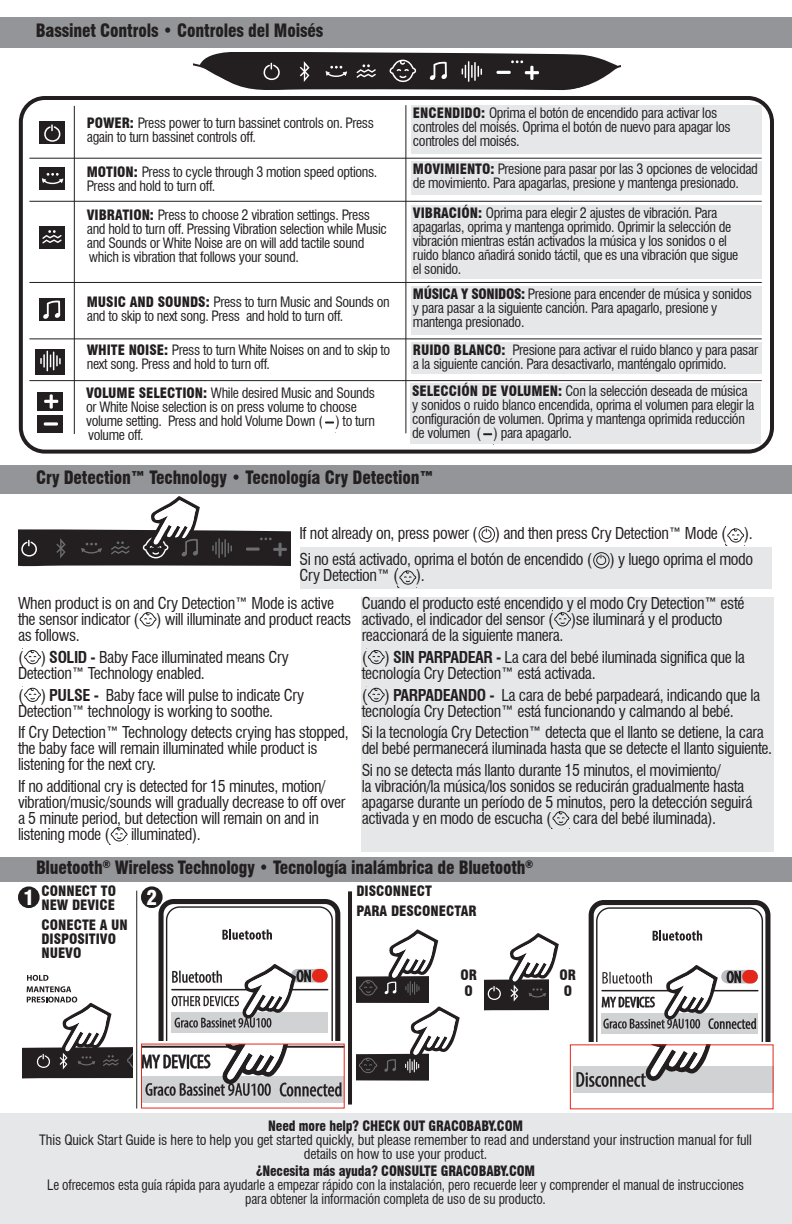
<style>
.page{position:relative;width:792px;height:1224px;background:#fff}
.page>*{position:absolute;margin:0;border:0;box-sizing:border-box;transform-origin:0 0}
.t1{font:900 condensed 20px "Swiss 721 BT";color:#fff}
.t2{font:900 condensed 18px "Swiss 721 BT";letter-spacing:-.01em;color:#231f20;scale:.95 1}
.t3{font:condensed 16px/16px "Swiss 721 BT";letter-spacing:-.025em;color:#231f20}
.t4{font:condensed 14px/14px "Swiss 721 BT";letter-spacing:-.025em;color:#231f20}
.t5{font:condensed 14px/14px "Swiss 721 BT";letter-spacing:-.025em;color:#231f20;text-align:center;scale:.95 1}
.t6{font:900 condensed 14px/14px "Swiss 721 BT";color:#231f20}
.t7{font:900 condensed 14px "Swiss 721 BT";color:#231f20;scale:.95 1}
.s1{font-weight:900}
.s2{font-weight:700}
</style>
<div class="page">
<div style="left:19px;top:96px;width:755px;height:358px;border:4px solid #231f20;border-radius:24px"></div>
<div style="left:0;top:17px;width:792px;height:31px;background:#939598"></div>
<svg style="left:194px;top:53px;width:427px;height:45px"></svg>
<svg style="left:40px;top:121px;width:24px;height:22px"></svg>
<svg style="left:40px;top:168px;width:24px;height:21px"></svg>
<svg style="left:40px;top:227px;width:24px;height:21px"></svg>
<svg style="left:40px;top:299px;width:24px;height:22px"></svg>
<svg style="left:36px;top:349px;width:29px;height:26px"></svg>
<svg style="left:38px;top:393px;width:24px;height:39px"></svg>
<svg style="left:44px;top:422px;width:14px;height:4px"></svg>
<div style="left:0;top:465px;width:792px;height:29px;background:#939598"></div>
<svg style="left:478px;top:526px;width:17px;height:17px"></svg>
<svg style="left:726px;top:528px;width:19px;height:17px"></svg>
<div style="left:300px;top:548px;width:472px;height:41px;background:#e6e7e9"></div>
<svg style="left:593px;top:552px;width:17px;height:17px"></svg>
<svg style="left:398px;top:570px;width:19px;height:17px"></svg>
<svg style="left:138px;top:612px;width:19px;height:17px"></svg>
<svg style="left:23px;top:650px;width:18px;height:17px"></svg>
<svg style="left:23px;top:687px;width:18px;height:18px"></svg>
<svg style="left:109px;top:827px;width:19px;height:17px"></svg>
<div style="left:362px;top:597px;width:412px;height:255px;background:#e6e7e9"></div>
<svg style="left:553px;top:612px;width:18px;height:17px"></svg>
<svg style="left:366px;top:648px;width:19px;height:19px"></svg>
<svg style="left:366px;top:686px;width:19px;height:19px"></svg>
<svg style="left:551px;top:811px;width:19px;height:17px"></svg>
<svg style="left:18px;top:496px;width:272px;height:71px"></svg>
<div style="left:411px;top:105px;width:351px;height:49px;background:#e6e7e9"></div>
<div style="left:411px;top:287px;width:351px;height:48px;background:#e6e7e9"></div>
<div style="left:410px;top:383px;width:351px;height:61px;background:#e6e7e9"></div>
<svg style="left:483px;top:433px;width:10px;height:3px"></svg>
<div style="left:411px;top:161px;width:351px;height:34px;background:#e6e7e9"></div>
<div style="left:411px;top:205px;width:351px;height:74px;background:#e6e7e9"></div>
<div style="left:411px;top:343px;width:351px;height:31px;background:#e6e7e9"></div>
<hr style="left:29px;top:158px;width:733px;height:1px;background:#231f20">
<hr style="left:29px;top:201px;width:733px;height:1px;background:#231f20">
<hr style="left:29px;top:282px;width:733px;height:1px;background:#231f20">
<hr style="left:29px;top:338px;width:733px;height:1px;background:#231f20">
<hr style="left:29px;top:380px;width:733px;height:1px;background:#231f20">
<hr style="left:74px;top:106px;width:1px;height:328px;background:#231f20">
<hr style="left:405px;top:105px;width:1px;height:328px;background:#231f20">
<div style="left:0;top:1113px;width:792px;height:111px;background:#e6e7e9"></div>
<div style="left:0;top:857px;width:792px;height:24px;background:#939598"></div>
<div style="left:21px;top:889px;width:16px;height:16px;background:#231f20;border-radius:50%"></div>
<div style="left:18px;top:886px;width:22px;height:22px;border:6px solid #231f20;border-radius:50%"></div>
<div style="left:144px;top:889px;width:16px;height:16px;background:#231f20;border-radius:50%"></div>
<div style="left:141px;top:886px;width:22px;height:22px;border:6px solid #231f20;border-radius:50%"></div>
<hr style="left:136px;top:891px;width:1px;height:218px;background:#231f20">
<hr style="left:348px;top:891px;width:4px;height:214px;background:#231f20">
<svg style="left:356px;top:929px;width:104px;height:152px"></svg>
<svg style="left:484px;top:933px;width:75px;height:78px"></svg>
<svg style="left:23px;top:975px;width:109px;height:104px"></svg>
<svg style="left:141px;top:899px;width:203px;height:204px"></svg>
<svg style="left:573px;top:900px;width:199px;height:193px"></svg>
<p class="t2" style="left:36px;top:20px;width:304px">Bassinet Controls • Controles del Moisés</p>
<p class="t4" style="left:87px;top:116px;width:289px"><span class="s1">POWER:</span> Press power to turn bassinet controls on. Press again to turn bassinet controls off.</p>
<p class="t4" style="left:413px;top:106px;width:319px"><span class="s1">ENCENDIDO:</span> Oprima el botón de encendido para activar los controles del moisés. Oprima el botón de nuevo para apagar los controles del moisés.</p>
<p class="t4" style="left:87px;top:164px;width:292px"><span class="s1">MOTION:</span> Press to cycle through 3 motion speed options.<br>Press and hold to turn off.</p>
<p class="t4" style="left:413px;top:162px;width:347px"><span class="s1">MOVIMIENTO:</span> Presione para pasar por las 3 opciones de velocidad de movimiento. Para apagarlas, presione y mantenga presionado.</p>
<p class="t4" style="left:87px;top:208px;width:302px"><span class="s1">VIBRATION:</span> Press to choose 2 vibration settings. Press and hold to turn off. Pressing Vibration selection while Music and Sounds or White Noise are on will add tactile sound which is vibration that follows your sound.</p>
<p class="t4" style="left:413px;top:206px;width:327px"><span class="s1">VIBRACIÓN:</span> Oprima para elegir 2 ajustes de vibración. Para apagarlas, oprima y mantenga oprimido. Oprimir la selección de vibración mientras están activados la música y los sonidos o el ruido blanco añadirá sonido táctil, que es una vibración que sigue el sonido.</p>
<p class="t4" style="left:87px;top:295px;width:304px"><span class="s1">MUSIC AND SOUNDS:</span> Press to turn Music and Sounds on and to skip to next song. Press and hold to turn off.</p>
<p class="t4" style="left:413px;top:287px;width:341px"><span class="s1">MÚSICA Y SONIDOS:</span> Presione para encender de música y sonidos y para pasar a la siguiente canción. Para apagarlo, presione y mantenga presionado.</p>
<p class="t4" style="left:87px;top:343px;width:305px"><span class="s1">WHITE NOISE:</span> Press to turn White Noises on and to skip to next song. Press and hold to turn off.</p>
<p class="t4" style="left:413px;top:343px;width:347px"><span class="s1">RUIDO BLANCO:</span> Presione para activar el ruido blanco y para pasar a la siguiente canción. Para desactivarlo, manténgalo oprimido.</p>
<p class="t4" style="left:86px;top:386px;width:291px"><span class="s1">VOLUME SELECTION:</span> While desired Music and Sounds or White Noise selection is on press volume to choose volume setting. Press and hold Volume Down ( ) to turn volume off.</p>
<p class="t4" style="left:412px;top:384px;width:344px"><span class="s1">SELECCIÓN DE VOLUMEN:</span> Con la selección deseada de música y sonidos o ruido blanco encendida, oprima el volumen para elegir la configuración de volumen. Oprima y mantenga oprimida reducción de volumen ( ) para apagarlo.</p>
<p class="t2" style="left:36px;top:467px;width:420px">Cry Detection™ Technology • Tecnología Cry Detection™</p>
<p class="t3" style="left:300px;top:525px;width:455px">If not already on, press power ( ) and then press Cry Detection™ Mode ( ).</p>
<p class="t3" style="left:300px;top:551px;width:455px">Si no está activado, oprima el botón de encendido ( ) y luego oprima el modo<br>Cry Detection™ ( ).</p>
<p class="t3" style="left:18px;top:595px;width:335px">When product is on and Cry Detection™ Mode is active the sensor indicator ( ) will illuminate and product reacts as follows.</p>
<p class="t3" style="left:18px;top:649px;width:273px">( ) <span class="s2">SOLID -</span> Baby Face illuminated means Cry<br>Detection™ Technology enabled.</p>
<p class="t3" style="left:18px;top:687px;width:288px">( ) <span class="s2">PULSE -</span> Baby face will pulse to indicate Cry<br>Detection™ technology is working to soothe.</p>
<p class="t3" style="left:18px;top:724px;width:332px">If Cry Detection™ Technology detects crying has stopped, the baby face will remain illuminated while product is listening for the next cry.</p>
<p class="t3" style="left:18px;top:778px;width:329px">If no additional cry is detected for 15 minutes, motion/ vibration/music/sounds will gradually decrease to off over a 5 minute period, but detection will remain on and in listening mode (</p>
<p class="t3" style="left:362px;top:595px;width:384px">Cuando el producto esté encendido y el modo Cry Detection™ esté activado, el indicador del sensor ( )se iluminará y el producto reaccionará de la siguiente manera.</p>
<p class="t3" style="left:362px;top:649px;width:385px">( ) <span class="s2">SIN PARPADEAR -</span> La cara del bebé iluminada significa que la tecnología Cry Detection™ está activada.</p>
<p class="t3" style="left:362px;top:687px;width:400px">( ) <span class="s2">PARPADEANDO -</span> La cara de bebé parpadeará, indicando que la tecnología Cry Detection™ está funcionando y calmando al bebé.</p>
<p class="t3" style="left:362px;top:724px;width:412px">Si la tecnología Cry Detection™ detecta que el llanto se detiene, la cara del bebé permanecerá iluminada hasta que se detecte el llanto siguiente.</p>
<p class="t3" style="left:362px;top:762px;width:392px">Si no se detecta más llanto durante 15 minutos, el movimiento/<br>la vibración/la música/los sonidos se reducirán gradualmente hasta apagarse durante un período de 5 minutos, pero la detección seguirá activada y en modo de escucha (</p>
<p class="t3" style="left:573px;top:810px;width:145px">cara del bebé iluminada).</p>
<p class="t3" style="left:131px;top:826px;width:71px">illuminated).</p>
<p class="t2" style="left:36px;top:856px;width:525px">Bluetooth<sup>®</sup> Wireless Technology • Tecnología inalámbrica de Bluetooth<sup>®</sup></p>
<p class="t6" style="left:41px;top:884px;width:76px">CONNECT TO<br>NEW DEVICE</p>
<p class="t6" style="left:41px;top:918px;width:88px">CONECTE A UN<br>DISPOSITIVO<br>NUEVO</p>
<p class="t1" style="left:23px;top:886px;width:12px">1</p>
<p class="t1" style="left:146px;top:886px;width:12px">2</p>
<p class="t6" style="left:356px;top:884px;width:77px">DISCONNECT</p>
<p class="t6" style="left:356px;top:903px;width:122px">PARA DESCONECTAR</p>
<p class="t6" style="left:460px;top:968px;width:18px">OR</p>
<p class="t6" style="left:465px;top:984px;width:10px">O</p>
<p class="t6" style="left:560px;top:968px;width:18px">OR</p>
<p class="t6" style="left:564px;top:984px;width:10px">O</p>
<p class="t7" style="left:268px;top:1117px;width:270px">Need more help? CHECK OUT GRACOBABY.COM</p>
<p class="t4" style="left:39px;top:1133px;width:714px;text-align:center">This Quick Start Guide is here to help you get started quickly, but please remember to read and understand your instruction manual for full details on how to use your product.</p>
<p class="t5" style="left:47px;top:1164px;width:735px"><span class="s1">¿Necesita más ayuda? CONSULTE GRACOBABY.COM<br></span>Le ofrecemos esta guía rápida para ayudarle a empezar rápido con la instalación, pero recuerde leer y comprender el manual de instrucciones para obtener la información completa de uso de su producto.</p>
</div>
